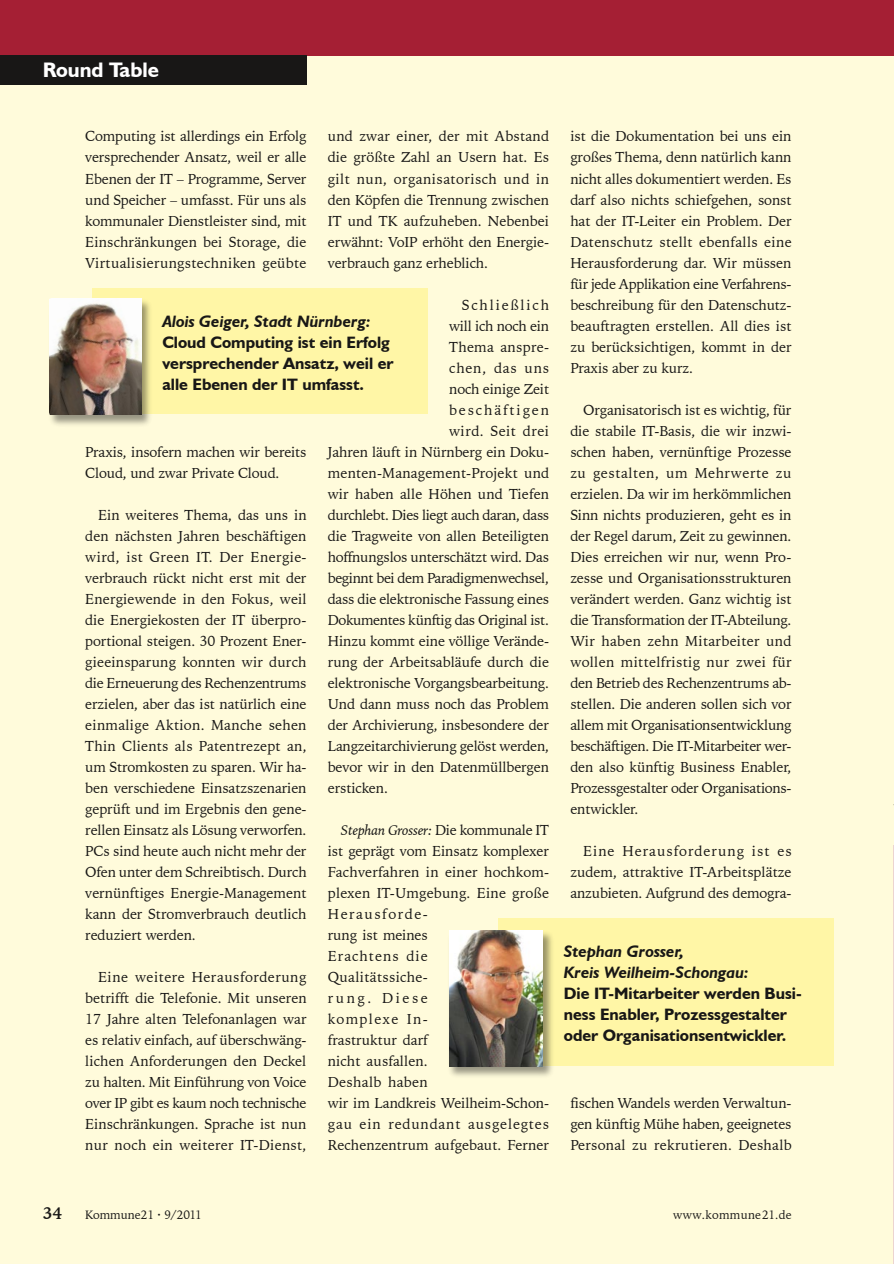
<style>
.page{position:relative;width:894px;height:1264px;background:#fff}
.page>*{position:absolute;margin:0;border:0;box-sizing:border-box;transform-origin:0 0}
.Kolumnentitel_lb{font:700 21px "Humanist 521 BT";color:#fff}
.Meldungen_Überschrift{font:700 16.5px "Humanist 521 BT";color:#181716}
.Meldungen_Überschrift-2{font:italic 700 16.5px "Humanist 521 BT";color:#181716}
.t1{font:700 16.5px "Iowan Old Style BT";color:#181716}
.Text_mit_Einzug_und_Abstand_vor_Absatz{font:14.25px/21px "Iowan Old Style BT";letter-spacing:-.01em;color:#181716;text-align:justify}
.Text_mit_Einzug_und_Abstand_vor_Absatz-2{font:14.25px/21px "Iowan Old Style BT";letter-spacing:.01em;color:#181716}
.Text_mit_Einzug_und_Abstand_vor_Absatz-3{font:14.25px "Iowan Old Style BT";letter-spacing:-.03em;color:#181716}
.Text_mit_Einzug_und_Abstand_vor_Absatz-4{font:14.25px "Iowan Old Style BT";letter-spacing:.03em;color:#181716}
.Text_mit_Einzug_und_Abstand_vor_Absatz-5{font:14.25px "Iowan Old Style BT";letter-spacing:.02em;color:#181716}
.Text_mit_Einzug_und_Abstand_vor_Absatz-6{font:14.25px "Iowan Old Style BT";letter-spacing:.13em;color:#181716}
.Text_mit_Einzug_und_Abstand_vor_Absatz-7{font:14.25px "Iowan Old Style BT";letter-spacing:.125em;color:#181716}
.Text_mit_Einzug_und_Abstand_vor_Absatz-8{font:14.25px "Iowan Old Style BT";letter-spacing:.06em;color:#181716}
.t2{font:12px "Iowan Old Style BT";letter-spacing:.01em;color:#181716}
.s1{font-style:italic}
</style>
<div class="page">
<div style="left:0;top:0;width:893px;height:1263px;background:#fffbdb"></div>
<hr style="left:893px;top:0;width:1px;height:804px;background:#fffbdb">
<div style="left:92px;top:288px;width:336px;height:126px;background:#fff6a6"></div>
<div style="left:47px;top:298px;width:107px;height:130px;background:#181716;opacity:.45"></div>
<img style="left:49px;top:299px;width:92px;height:115px">
<div style="left:498px;top:918px;width:336px;height:147px;background:#fff6a6"></div>
<div style="left:447px;top:929px;width:108px;height:150px;background:#181716;opacity:.45"></div>
<img style="left:449px;top:930px;width:93px;height:135px">
<div style="left:0;top:0;width:893px;height:55px;background:#a51f34"></div>
<div style="left:0;top:55px;width:306px;height:30px;background:#181716"></div>
<hr style="left:893px;top:0;width:1px;height:55px;background:#a51f34">
<hr style="left:893px;top:845px;width:1px;height:418px;background:#ecd4d0">
<p class="Kolumnentitel_lb" style="left:43px;top:57px;width:118px">Round Table</p>
<p class="Text_mit_Einzug_und_Abstand_vor_Absatz" style="left:85px;top:126px;width:223px">Computing ist allerdings ein Erfolg versprechender Ansatz, weil er alle Ebenen der IT – Programme, Server und Speicher – umfasst. Für uns als kommunaler Dienstleister sind, mit Einschränkungen bei Storage, die Virtualisierungstechniken geübte</p>
<p class="Text_mit_Einzug_und_Abstand_vor_Absatz" style="left:328px;top:126px;width:223px">und zwar einer, der mit Abstand die größte Zahl an Usern hat. Es gilt nun, organisatorisch und in den Köpfen die Trennung zwischen IT und TK aufzuheben. Nebenbei erwähnt: VoIP erhöht den Energie&shy;verbrauch ganz erheblich.</p>
<p class="Text_mit_Einzug_und_Abstand_vor_Absatz-7" style="left:462px;top:295px;width:89px">Schließlich</p>
<p class="Text_mit_Einzug_und_Abstand_vor_Absatz" style="left:449px;top:315px;width:101px">will ich noch ein</p>
<p class="Text_mit_Einzug_und_Abstand_vor_Absatz-5" style="left:449px;top:337px;width:101px">Thema anspre-</p>
<p class="Text_mit_Einzug_und_Abstand_vor_Absatz-8" style="left:449px;top:358px;width:101px">chen, das uns</p>
<p class="Text_mit_Einzug_und_Abstand_vor_Absatz" style="left:449px;top:378px;width:101px">noch einige Zeit</p>
<p class="Text_mit_Einzug_und_Abstand_vor_Absatz-6" style="left:449px;top:400px;width:101px">beschäftigen</p>
<p class="Text_mit_Einzug_und_Abstand_vor_Absatz-4" style="left:449px;top:421px;width:101px">wird. Seit drei</p>
<p class="Text_mit_Einzug_und_Abstand_vor_Absatz" style="left:328px;top:441px;width:223px">Jahren läuft in Nürnberg ein Doku-</p>
<p class="Text_mit_Einzug_und_Abstand_vor_Absatz-2" style="left:328px;top:462px;width:223px">menten-Management-Projekt und</p>
<p class="Text_mit_Einzug_und_Abstand_vor_Absatz" style="left:328px;top:483px;width:223px">wir haben alle Höhen und Tiefen</p>
<p class="Text_mit_Einzug_und_Abstand_vor_Absatz-3" style="left:328px;top:505px;width:223px">durchlebt. Dies liegt auch daran, dass</p>
<p class="Text_mit_Einzug_und_Abstand_vor_Absatz" style="left:328px;top:525px;width:223px">die Tragweite von allen Beteiligten</p>
<p class="Text_mit_Einzug_und_Abstand_vor_Absatz" style="left:328px;top:546px;width:223px">hoffnungslos unterschätzt wird. Das</p>
<p class="Text_mit_Einzug_und_Abstand_vor_Absatz-3" style="left:328px;top:568px;width:223px">beginnt bei dem Paradigmenwechsel,</p>
<p class="Text_mit_Einzug_und_Abstand_vor_Absatz" style="left:328px;top:588px;width:223px">dass die elektronische Fassung eines</p>
<p class="Text_mit_Einzug_und_Abstand_vor_Absatz" style="left:328px;top:609px;width:222px">Dokumentes künftig das Original ist.</p>
<p class="Text_mit_Einzug_und_Abstand_vor_Absatz" style="left:328px;top:630px;width:223px">Hinzu kommt eine völlige Verände-</p>
<p class="Text_mit_Einzug_und_Abstand_vor_Absatz" style="left:328px;top:651px;width:223px">rung der Arbeitsabläufe durch die</p>
<p class="Text_mit_Einzug_und_Abstand_vor_Absatz" style="left:328px;top:672px;width:223px">elektronische Vorgangsbearbeitung.</p>
<p class="Text_mit_Einzug_und_Abstand_vor_Absatz" style="left:328px;top:693px;width:223px">Und dann muss noch das Problem</p>
<p class="Text_mit_Einzug_und_Abstand_vor_Absatz" style="left:328px;top:714px;width:223px">der Archivierung, insbesondere der</p>
<p class="Text_mit_Einzug_und_Abstand_vor_Absatz" style="left:328px;top:735px;width:223px">Langzeitarchivierung gelöst werden,</p>
<p class="Text_mit_Einzug_und_Abstand_vor_Absatz" style="left:328px;top:756px;width:223px">bevor wir in den Datenmüllbergen</p>
<p class="Text_mit_Einzug_und_Abstand_vor_Absatz" style="left:328px;top:777px;width:62px">ersticken.</p>
<p class="Text_mit_Einzug_und_Abstand_vor_Absatz-2" style="left:328px;top:819px;width:223px;text-indent:13px"><span class="s1">Stephan Grosser:</span> Die kommunale IT ist geprägt vom Einsatz komplexer<br>Fachverfahren in einer hochkom&shy;plexen IT-Umgebung. Eine große<br>Herausforde-<br>rung ist meines<br>Erachtens die<br>Qualitätssiche-<br>rung. Diese<br>komplexe In-<br>frastruktur darf<br>nicht ausfallen.<br>Deshalb haben<br>wir im Landkreis Weilheim-Schon&shy;gau ein redundant ausgelegtes<br>Rechenzentrum aufgebaut. Ferner</p>
<p class="Meldungen_Überschrift-2" style="left:162px;top:310px;width:209px">Alois Geiger, Stadt Nürnberg:</p>
<p class="Meldungen_Überschrift" style="left:162px;top:331px;width:229px">Cloud Computing ist ein Erfolg</p>
<p class="Meldungen_Überschrift" style="left:162px;top:352px;width:233px">versprechender Ansatz, weil er</p>
<p class="Meldungen_Überschrift" style="left:162px;top:373px;width:203px">alle Ebenen der IT umfasst.</p>
<p class="Text_mit_Einzug_und_Abstand_vor_Absatz" style="left:85px;top:441px;width:223px">Praxis, insofern machen wir bereits<br>Cloud, und zwar Private Cloud.</p>
<p class="Text_mit_Einzug_und_Abstand_vor_Absatz" style="left:85px;top:504px;width:223px;text-indent:13px">Ein weiteres Thema, das uns in den nächsten Jahren beschäftigen wird, ist Green IT. Der Energie&shy;verbrauch rückt nicht erst mit der Energiewende in den Fokus, weil die Energiekosten der IT überpro&shy;portional steigen. 30 Prozent Ener&shy;gieeinsparung konnten wir durch die Erneuerung des Rechenzentrums erzielen, aber das ist natürlich eine einmalige Aktion. Manche sehen Thin Clients als Patentrezept an, um Stromkosten zu sparen. Wir ha&shy;ben verschiedene Einsatzszenarien geprüft und im Ergebnis den gene&shy;rellen Einsatz als Lösung verworfen.<br>PCs sind heute auch nicht mehr der Ofen unter dem Schreibtisch. Durch vernünftiges Energie-Management kann der Stromverbrauch deutlich reduziert werden.</p>
<p class="Text_mit_Einzug_und_Abstand_vor_Absatz" style="left:85px;top:966px;width:223px;text-indent:13px">Eine weitere Herausforderung betrifft die Telefonie. Mit unseren 17 Jahre alten Telefonanlagen war es relativ einfach, auf überschwäng&shy;lichen Anforderungen den Deckel zu halten. Mit Einführung von Voice over IP gibt es kaum noch technische Einschränkungen. Sprache ist nun nur noch ein weiterer IT-Dienst,</p>
<p class="Text_mit_Einzug_und_Abstand_vor_Absatz" style="left:570px;top:126px;width:223px">ist die Dokumentation bei uns ein großes Thema, denn natürlich kann nicht alles dokumentiert werden. Es darf also nichts schiefgehen, sonst hat der IT-Leiter ein Problem. Der Datenschutz stellt ebenfalls eine Herausforderung dar. Wir müssen für jede Applikation eine Verfahrens&shy;beschreibung für den Datenschutz&shy;beauftragten erstellen. All dies ist zu berücksichtigen, kommt in der Praxis aber zu kurz.</p>
<p class="Text_mit_Einzug_und_Abstand_vor_Absatz" style="left:570px;top:399px;width:223px;text-indent:13px">Organisatorisch ist es wichtig, für die stabile IT-Basis, die wir inzwi&shy;schen haben, vernünftige Prozesse zu gestalten, um Mehrwerte zu erzielen. Da wir im herkömmlichen Sinn nichts produzieren, geht es in der Regel darum, Zeit zu gewinnen.<br>Dies erreichen wir nur, wenn Pro&shy;zesse und Organisationsstrukturen verändert werden. Ganz wichtig ist die Transformation der IT-Abteilung.<br>Wir haben zehn Mitarbeiter und wollen mittelfristig nur zwei für den Betrieb des Rechenzentrums ab&shy;stellen. Die anderen sollen sich vor allem mit Organisationsentwicklung beschäftigen. Die IT-Mitarbeiter wer&shy;den also künftig Business Enabler, Prozessgestalter oder Organisations&shy;entwickler.</p>
<p class="Text_mit_Einzug_und_Abstand_vor_Absatz" style="left:570px;top:840px;width:223px;text-indent:13px">Eine Herausforderung ist es zudem, attraktive IT-Arbeitsplätze anzubieten. Aufgrund des demogra-</p>
<p class="Meldungen_Überschrift-2" style="left:563px;top:940px;width:122px">Stephan Grosser,</p>
<p class="Meldungen_Überschrift-2" style="left:563px;top:961px;width:186px">Kreis Weilheim-Schongau:</p>
<p class="Meldungen_Überschrift" style="left:563px;top:982px;width:239px">Die IT-Mitarbeiter werden Busi-</p>
<p class="Meldungen_Überschrift" style="left:563px;top:1003px;width:224px">ness Enabler, Prozessgestalter</p>
<p class="Meldungen_Überschrift" style="left:563px;top:1024px;width:224px">oder Organisationsentwickler.</p>
<p class="Text_mit_Einzug_und_Abstand_vor_Absatz" style="left:570px;top:1092px;width:223px">fischen Wandels werden Verwaltun&shy;gen künftig Mühe haben, geeignetes Personal zu rekrutieren. Deshalb</p>
<p class="t1" style="left:43px;top:1202px;width:21px">34</p>
<p class="t2" style="left:85px;top:1206px;width:118px">Kommune21 · 9/2011</p>
<p class="t2" style="left:673px;top:1206px;width:120px">www.kommune21.de</p>
</div>
